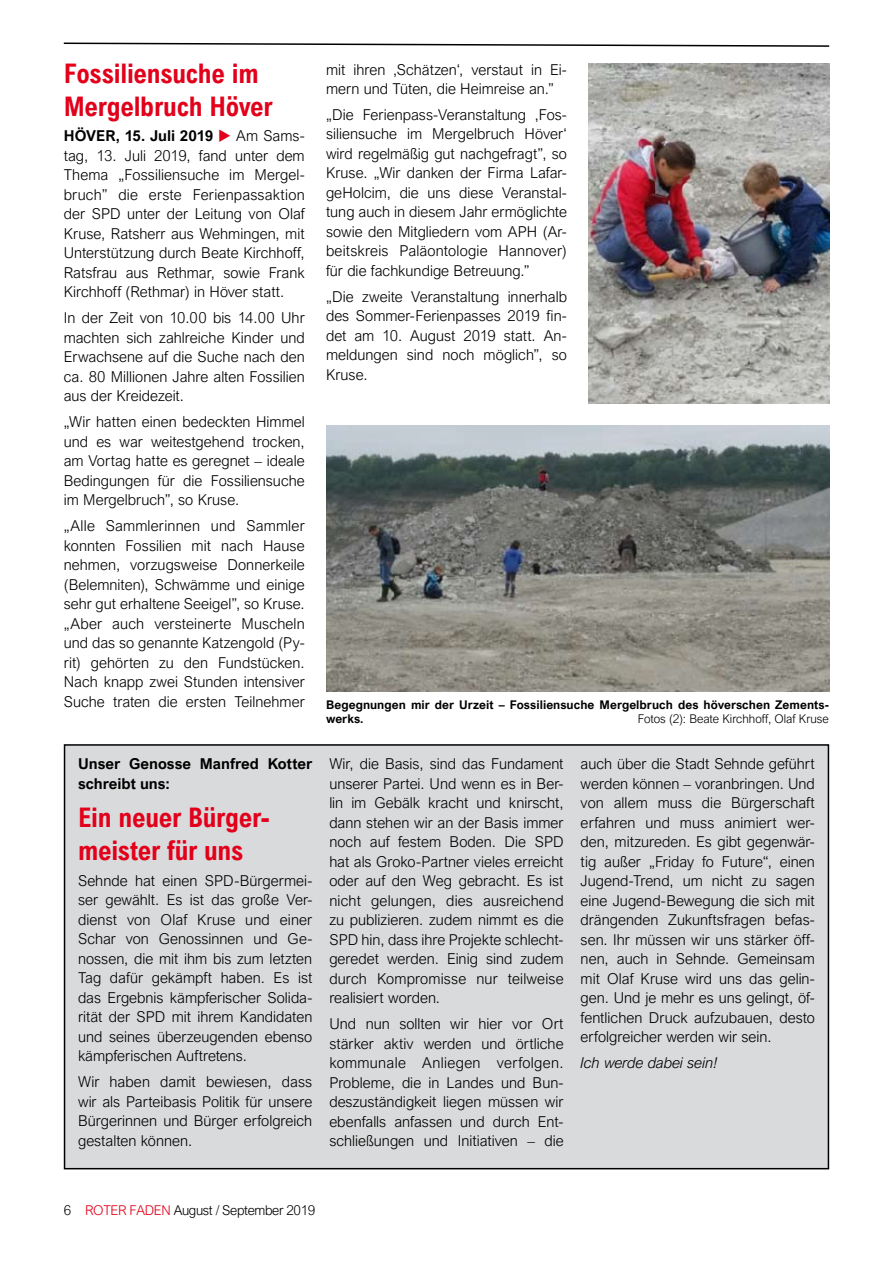
<style>
.page{position:relative;width:893px;height:1263px;background:#fff}
.page>*{position:absolute;margin:0;border:0;box-sizing:border-box;transform-origin:0 0}
.t1{font:700 27px/32.4px "Arial Nova Cond";letter-spacing:-.01em;color:#e2001a}
.t2{font:300 15px/19.5px "Arial Nova";color:#000;text-align:justify}
.t3{font:700 15px/19.5px "Arial Nova";color:#000}
.t4{font:italic 300 15px "Arial Nova";color:#000}
.t5{font:300 13.5px "Arial Nova";letter-spacing:-.025em;color:#000}
.t6{font:700 12px/14.4px "Arial Nova";letter-spacing:.005em;color:#000}
.t7{font:300 12px "Arial Nova";letter-spacing:-.005em;color:#000}
.s1{font-weight:700}
.s2{color:#e2001a}
</style>
<div class="page">
<svg style="left:63px;top:42px;width:767px;height:5px"></svg>
<img style="left:588px;top:64px;width:241px;height:340px">
<img style="left:326px;top:425px;width:503px;height:266px">
<div style="left:65px;top:745px;width:763px;height:424px;background:#d9dadb"></div>
<div style="left:64px;top:744px;width:765px;height:425px;border:2px solid #000"></div>
<h1 class="t1" style="left:64px;top:57px;width:210px">Fossiliensuche im<br>Mergelbruch Höver</h1>
<p class="t2" style="left:64px;top:126px;width:242px"><span class="s1">Höver, 15. Juli 2019</span> <span class="s2">◆</span> Am Sams&shy;tag, 13. Juli 2019, fand unter dem Thema „Fossiliensuche im Mergel&shy;bruch” die erste Ferienpassaktion der SPD unter der Leitung von Olaf Kruse, Ratsherr aus Wehmingen, mit Unterstützung durch Beate Kirchhoff, Ratsfrau aus Rethmar, sowie Frank Kirchhoff (Rethmar) in Höver statt.</p>
<p class="t2" style="left:64px;top:308px;width:242px">In der Zeit von 10.00 bis 14.00 Uhr machten sich zahlreiche Kinder und Erwachsene auf die Suche nach den ca. 80 Millionen Jahre alten Fossilien aus der Kreidezeit.</p>
<p class="t2" style="left:64px;top:412px;width:242px">„Wir hatten einen bedeckten Himmel und es war weitestgehend trocken, am Vortag hatte es geregnet – ideale Bedingungen für die Fossiliensuche im Mergelbruch”, so Kruse.</p>
<p class="t2" style="left:64px;top:516px;width:242px">„Alle Sammlerinnen und Sammler konnten Fossilien mit nach Hause nehmen, vorzugsweise Donnerkeile (Belemniten), Schwämme und einige sehr gut erhaltene Seeigel”, so Kruse. „Aber auch versteinerte Muscheln und das so genannte Katzengold (Py&shy;rit) gehörten zu den Fundstücken.<br>Nach knapp zwei Stunden intensiver Suche traten die ersten Teilnehmer</p>
<p class="t3" style="left:78px;top:754px;width:236px">Unser Genosse Manfred Kotter schreibt uns:</p>
<h1 class="t1" style="left:78px;top:801px;width:193px">Ein neuer Bürger&shy;meister für uns</h1>
<p class="t2" style="left:78px;top:871px;width:236px">Sehnde hat einen SPD-Bürgermei&shy;ser gewählt. Es ist das große Ver&shy;dienst von Olaf Kruse und einer Schar von Genossinnen und Ge&shy;nossen, die mit ihm bis zum letzten Tag dafür gekämpft haben. Es ist das Ergebnis kämpferischer Solida&shy;rität der SPD mit ihrem Kandidaten und seines überzeugenden ebenso kämpferischen Auftretens.</p>
<p class="t2" style="left:78px;top:1072px;width:236px">Wir haben damit bewiesen, dass wir als Parteibasis Politik für unsere Bürgerinnen und Bürger erfolgreich gestalten können.</p>
<p class="t2" style="left:326px;top:59px;width:242px">mit ihren ‚Schätzen‘, verstaut in Ei&shy;mern und Tüten, die Heimreise an.”</p>
<p class="t2" style="left:326px;top:105px;width:242px">„Die Ferienpass-Veranstaltung ‚Fos&shy;siliensuche im Mergelbruch Höver‘ wird regelmäßig gut nachgefragt”, so Kruse. „Wir danken der Firma Lafar&shy;geHolcim, die uns diese Veranstal&shy;tung auch in diesem Jahr ermöglichte sowie den Mitgliedern vom APH (Ar&shy;beitskreis Paläontologie Hannover) für die fachkundige Betreuung.”</p>
<p class="t2" style="left:326px;top:287px;width:242px">„Die zweite Veranstaltung innerhalb des Sommer-Ferienpasses 2019 fin&shy;det am 10. August 2019 statt. An&shy;meldungen sind noch möglich”, so Kruse.</p>
<p class="t6" style="left:326px;top:697px;width:505px">Begegnungen mir der Urzeit – Fossiliensuche Mergelbruch des höverschen Zements&shy;werks.</p>
<p class="t7" style="left:638px;top:712px;width:193px">Fotos (2): Beate Kirchhoff, Olaf Kruse</p>
<p class="t2" style="left:329px;top:754px;width:236px">Wir, die Basis, sind das Fundament unserer Partei. Und wenn es in Ber&shy;lin im Gebälk kracht und knirscht, dann stehen wir an der Basis immer noch auf festem Boden. Die SPD hat als Groko-Partner vieles erreicht oder auf den Weg gebracht. Es ist nicht gelungen, dies ausreichend zu publizieren. zudem nimmt es die SPD hin, dass ihre Projekte schlecht&shy;geredet werden. Einig sind zudem durch Kompromisse nur teilweise realisiert worden.</p>
<p class="t2" style="left:329px;top:1014px;width:236px">Und nun sollten wir hier vor Ort stärker aktiv werden und örtliche kommunale Anliegen verfolgen.<br>Probleme, die in Landes und Bun&shy;deszuständigkeit liegen müssen wir ebenfalls anfassen und durch Ent&shy;schließungen und Initiativen – die</p>
<p class="t2" style="left:581px;top:754px;width:236px">auch über die Stadt Sehnde geführt werden können – voranbringen. Und von allem muss die Bürgerschaft erfahren und muss animiert wer&shy;den, mitzureden. Es gibt gegenwär&shy;tig außer „Friday fo Future“, einen Jugend-Trend, um nicht zu sagen eine Jugend-Bewegung die sich mit drängenden Zukunftsfragen befas&shy;sen. Ihr müssen wir uns stärker öff&shy;nen, auch in Sehnde. Gemeinsam mit Olaf Kruse wird uns das gelin&shy;gen. Und je mehr es uns gelingt, öf&shy;fentlichen Druck aufzubauen, desto erfolgreicher werden wir sein.</p>
<p class="t4" style="left:581px;top:1054px;width:139px">Ich werde dabei sein!</p>
<p class="t5" style="left:64px;top:1203px;width:253px">6 <span class="s2">ROTER FADEN</span> August / September 2019</p>
</div>
